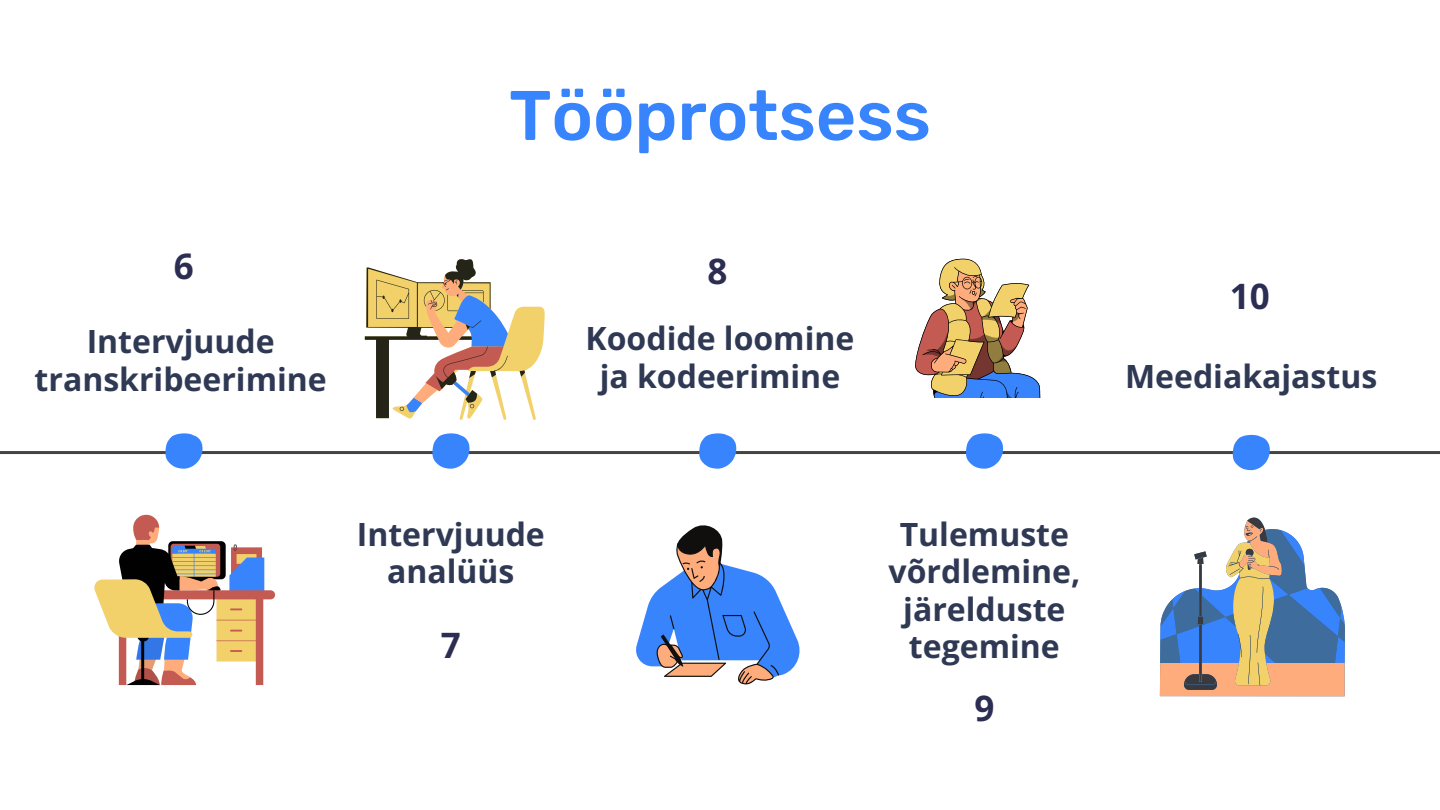
<style>
.page{position:relative;width:1440px;height:810px;background:#fff}
.page>*{position:absolute;margin:0;border:0;box-sizing:border-box;transform-origin:0 0}
.t1{font:500 70px "Rubik";color:#3884fd}
.t2{font:700 35px "Open Sans";color:#2c2d53}
.t3{font:700 32px/37.5px "Open Sans";color:#2f3954;text-align:center}
</style>
<div class="page">
<hr style="left:0;top:451px;width:1440px;height:3px;background:#444440">
<svg style="left:165px;top:433px;width:38px;height:36px"></svg>
<svg style="left:432px;top:433px;width:38px;height:36px"></svg>
<svg style="left:699px;top:433px;width:37px;height:36px"></svg>
<svg style="left:966px;top:433px;width:37px;height:36px"></svg>
<svg style="left:1233px;top:435px;width:37px;height:35px"></svg>
<svg style="left:94px;top:515px;width:181px;height:170px"></svg>
<svg style="left:365px;top:259px;width:180px;height:161px"></svg>
<svg style="left:636px;top:525px;width:164px;height:160px"></svg>
<svg style="left:1160px;top:517px;width:185px;height:179px"></svg>
<svg style="left:915px;top:259px;width:126px;height:138px"></svg>
<p class="t2" style="left:174px;top:242px;width:21px">6</p>
<p class="t3" style="left:35px;top:322px;width:294px">Intervjuude transkribeerimine</p>
<p class="t1" style="left:509px;top:75px;width:423px">Tööprotsess</p>
<p class="t2" style="left:708px;top:247px;width:21px">8</p>
<p class="t3" style="left:586px;top:319px;width:270px">Koodide loomine</p>
<p class="t3" style="left:600px;top:357px;width:242px">ja kodeerimine</p>
<p class="t2" style="left:1230px;top:272px;width:41px">10</p>
<p class="t3" style="left:1125px;top:357px;width:254px">Meediakajastus</p>
<p class="t3" style="left:357px;top:514px;width:190px">Intervjuude analüüs</p>
<p class="t3" style="left:889px;top:515px;width:193px">Tulemuste võrdlemine, järelduste tegemine</p>
<p class="t2" style="left:441px;top:620px;width:21px">7</p>
<p class="t2" style="left:974px;top:684px;width:21px">9</p>
</div>
